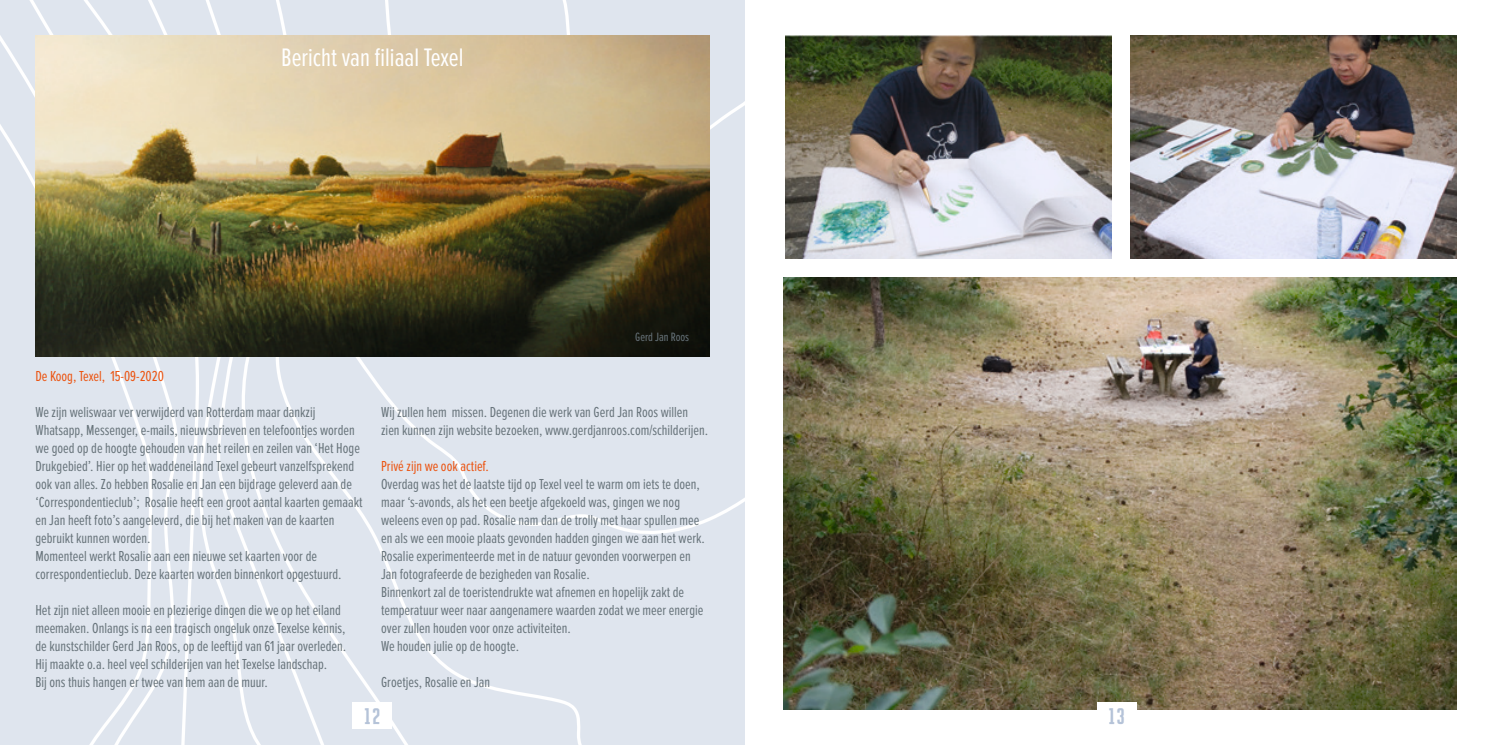
<style>
.page{position:relative;width:1489px;height:745px;background:#fff}
.page>*{position:absolute;margin:0;border:0;box-sizing:border-box;transform-origin:0 0}
.t1{font:26.25px "Proxima Nova Ex Cn";color:#fff}
.t2{font:22.5px "Buckwheat TC";color:#b5c3d8}
.t3{font:15px/18px "Proxima Nova Ex Cn";color:#68747b}
.t4{font:15px "Proxima Nova Ex Cn";color:#ec5411}
.t5{font:12.5px "Proxima Nova Ex Cn";color:#68747b}
</style>
<div class="page">
<div style="left:0;top:0;width:744px;height:744px;background:#dfe5ee"></div>
<svg style="left:594px;top:35px;width:150px;height:499px"></svg>
<svg style="left:435px;top:0;width:159px;height:744px"></svg>
<svg style="left:346px;top:0;width:89px;height:744px"></svg>
<svg style="left:281px;top:10px;width:65px;height:734px"></svg>
<svg style="left:204px;top:0;width:77px;height:744px"></svg>
<svg style="left:183px;top:356px;width:21px;height:388px"></svg>
<svg style="left:155px;top:8px;width:28px;height:736px"></svg>
<svg style="left:0;top:0;width:155px;height:744px"></svg>
<img style="left:35px;top:35px;width:674px;height:321px">
<div style="left:352px;top:702px;width:40px;height:26px;background:#fff"></div>
<img style="left:1130px;top:35px;width:326px;height:224px">
<img style="left:785px;top:35px;width:326px;height:224px">
<img style="left:783px;top:278px;width:673px;height:431px">
<div style="left:1096px;top:702px;width:40px;height:26px;background:#fff"></div>
<h1 class="t1" style="left:281px;top:42px;width:184px">Bericht van filiaal Texel</h1>
<p class="t5" style="left:635px;top:330px;width:55px">Gerd Jan Roos</p>
<p class="t4" style="left:35px;top:367px;width:130px">De Koog, Texel, 15-09-2020</p>
<p class="t3" style="left:35px;top:403px;width:329px">We zijn weliswaar ver verwijderd van Rotterdam maar dankzij Whatsapp, Messenger, e-mails, nieuwsbrieven en telefoontjes worden we goed op de hoogte gehouden van het reilen en zeilen van ‘Het Hoge Drukgebied’. Hier op het waddeneiland Texel gebeurt vanzelfsprekend ook van alles. Zo hebben Rosalie en Jan een bijdrage geleverd aan de ‘Correspondentieclub’; Rosalie heeft een groot aantal kaarten gemaakt en Jan heeft foto’s aangeleverd, die bij het maken van de kaarten gebruikt kunnen worden.<br>Momenteel werkt Rosalie aan een nieuwe set kaarten voor de correspondentieclub. Deze kaarten worden binnenkort opgestuurd.</p>
<p class="t3" style="left:35px;top:601px;width:312px">Het zijn niet alleen mooie en plezierige dingen die we op het eiland meemaken. Onlangs is na een tragisch ongeluk onze Texelse kennis, de kunstschilder Gerd Jan Roos, op de leeftijd van 61 jaar overleden.<br>Hij maakte o.a. heel veel schilderijen van het Texelse landschap.<br>Bij ons thuis hangen er twee van hem aan de muur.</p>
<p class="t3" style="left:381px;top:403px;width:328px">Wij zullen hem missen. Degenen die werk van Gerd Jan Roos willen zien kunnen zijn website bezoeken, www.gerdjanroos.com/schilderijen.</p>
<p class="t4" style="left:381px;top:457px;width:109px">Privé zijn we ook actief.</p>
<p class="t3" style="left:381px;top:475px;width:325px">Overdag was het de laatste tijd op Texel veel te warm om iets te doen, maar ‘s-avonds, als het een beetje afgekoeld was, gingen we nog weleens even op pad. Rosalie nam dan de trolly met haar spullen mee en als we een mooie plaats gevonden hadden gingen we aan het werk.<br>Rosalie experimenteerde met in de natuur gevonden voorwerpen en Jan fotografeerde de bezigheden van Rosalie.<br>Binnenkort zal de toeristendrukte wat afnemen en hopelijk zakt de temperatuur weer naar aangenamere waarden zodat we meer energie over zullen houden voor onze activiteiten.<br>We houden julie op de hoogte.</p>
<p class="t3" style="left:381px;top:673px;width:111px">Groetjes, Rosalie en Jan</p>
<h2 class="t2" style="left:364px;top:702px;width:19px">12</h2>
<h2 class="t2" style="left:1108px;top:702px;width:19px">13</h2>
</div>
